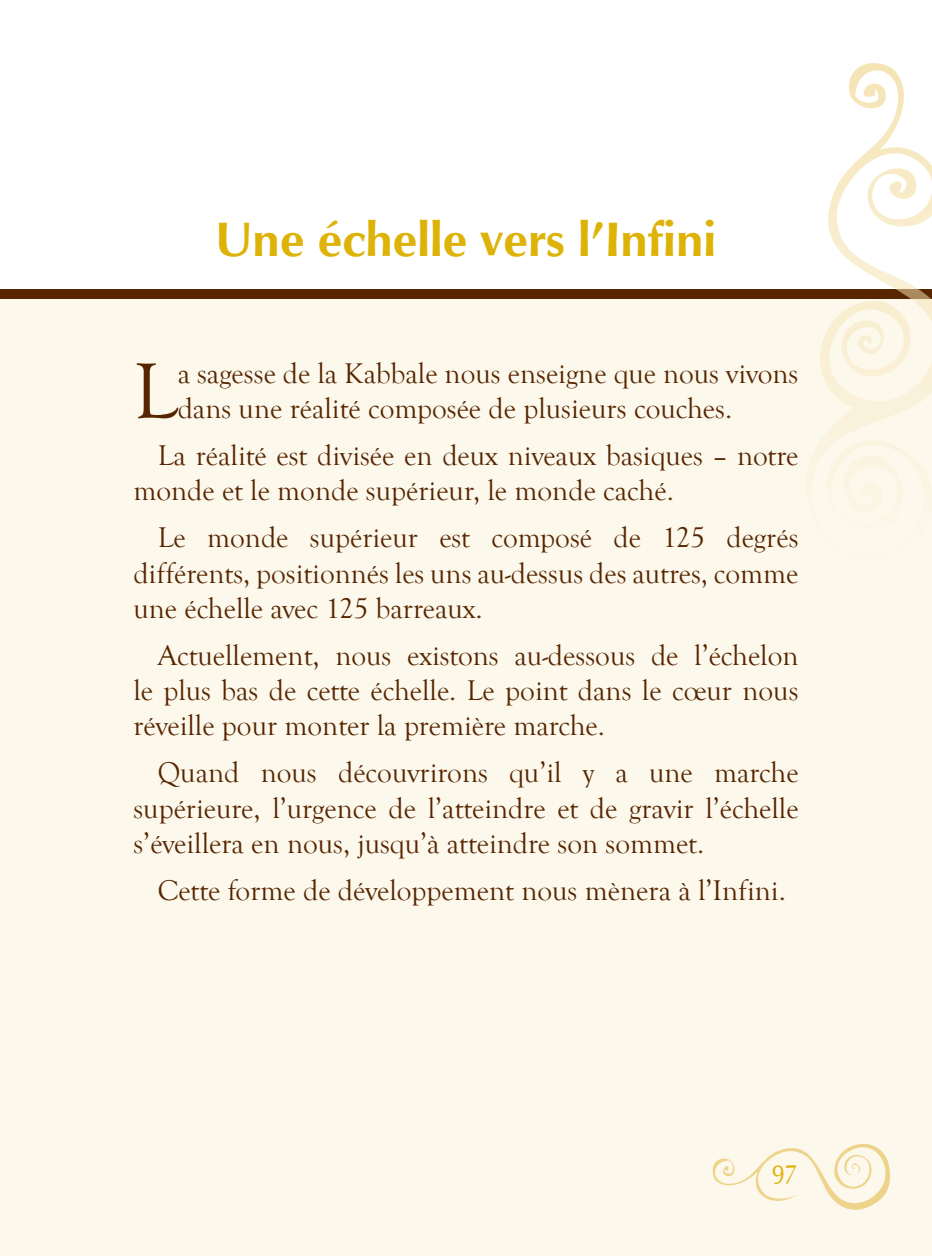
<style>
.page{position:relative;width:932px;height:1256px;background:#fff}
.page>*{position:absolute;margin:0;border:0;box-sizing:border-box;transform-origin:0 0}
.t1{font:81.45px "Goudy Old Style T";color:#572500}
.t2{font:700 49.5px "Optimum";letter-spacing:-.01em;color:#deb308}
.t3{font:29.25px/35.1px "Goudy Old Style T";color:#572500;text-align:justify}
.t4{font:28.35px "Optimum";color:#deb308;scale:.86 1}
</style>
<div class="page">
<div style="left:0;top:294px;width:932px;height:962px;background:#fcf8ec"></div>
<div style="left:0;top:289px;width:932px;height:10px;background:#572500"></div>
<svg style="left:808px;top:63px;width:124px;height:408px"></svg>
<svg style="left:712px;top:1144px;width:178px;height:66px"></svg>
<h2 class="t2" style="left:215px;top:210px;width:502px">Une échelle vers l’Infini</h2>
<h1 class="t1" style="left:133px;top:346px;width:43px">L</h1>
<p class="t3" style="left:178px;top:356px;width:622px">a sagesse de la Kabbale nous enseigne que nous vivons dans une réalité composée de plusieurs couches.</p>
<p class="t3" style="left:133px;top:438px;width:666px;text-indent:24px">La réalité est divisée en deux niveaux basiques – notre monde et le monde supérieur, le monde caché.</p>
<p class="t3" style="left:133px;top:521px;width:666px;text-indent:24px">Le monde supérieur est composé de 125 degrés différents, positionnés les uns au-dessus des autres, comme une échelle avec 125 barreaux.</p>
<p class="t3" style="left:133px;top:638px;width:666px;text-indent:24px">Actuellement, nous existons au-dessous de l’échelon le plus bas de cette échelle. Le point dans le cœur nous réveille pour monter la première marche.</p>
<p class="t3" style="left:133px;top:756px;width:666px;text-indent:24px">Quand nous découvrirons qu’il y a une marche supérieure, l’urgence de l’atteindre et de gravir l’échelle s’éveillera en nous, jusqu’à atteindre son sommet.</p>
<p class="t3" style="left:158px;top:873px;width:629px">Cette forme de développement nous mènera à l’Infini.</p>
<p class="t4" style="left:771px;top:1157px;width:32px">97</p>
</div>
